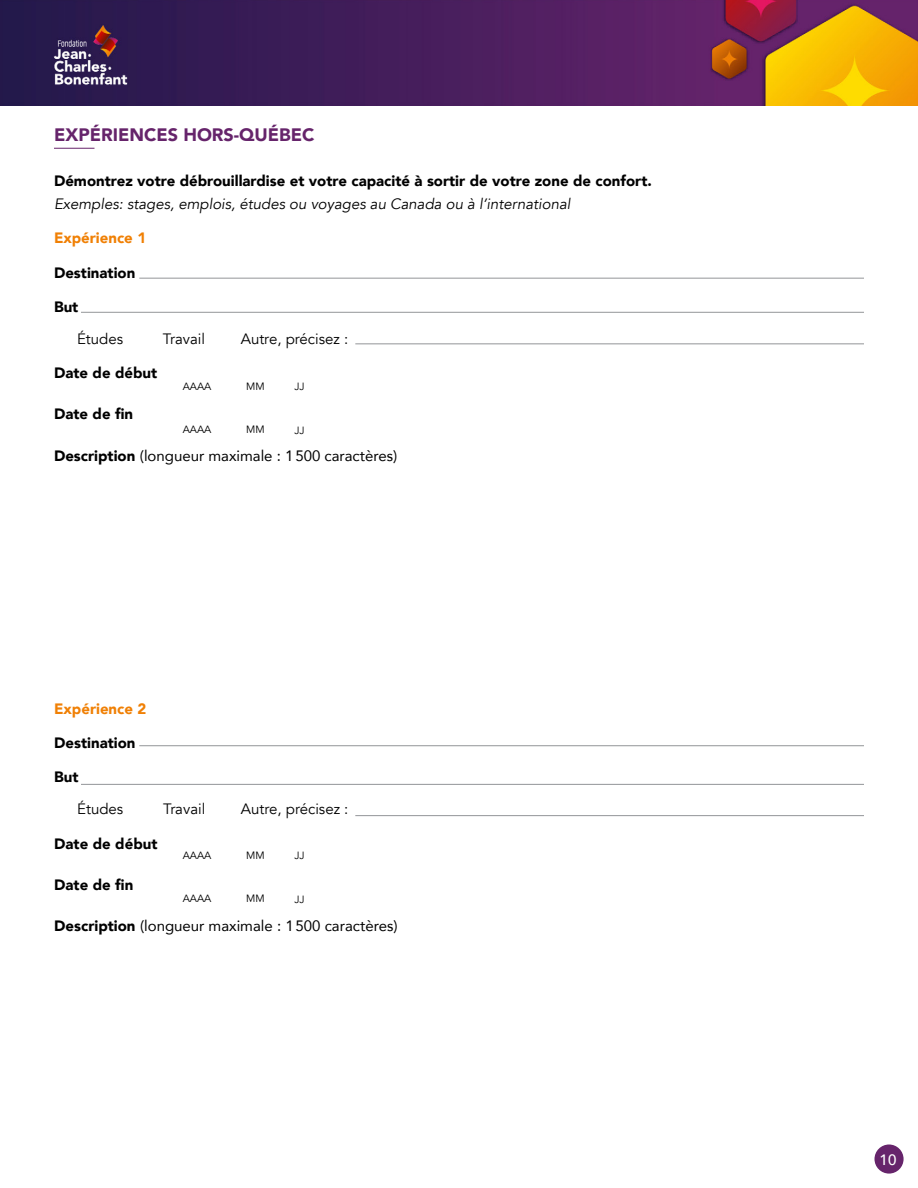
<style>
.page{position:relative;width:918px;height:1188px;background:#fff}
.page>*{position:absolute;margin:0;border:0;box-sizing:border-box;transform-origin:0 0}
.t1{font:900 18px "Avenir";color:#66246b}
.t2{font:900 15px "Avenir";color:#000}
.t3{font:15px "Avenir";color:#000}
.t4{font:italic 15px "Avenir";color:#000}
.t5{font:15px "Avenir";color:#000}
.t6{font:900 15px "Avenir";color:#f08005}
.t7{font:500 15px "Avenir";color:#fff}
.t8{font:10.5px "Avenir";color:#000}
.s1{font-weight:900}
</style>
<div class="page">
<div style="left:875px;top:1145px;width:29px;height:29px;background:#66246b;border-radius:50%"></div>
<hr style="left:54px;top:148px;width:40px;height:1px;background:#66246b">
<img style="left:0;top:0;width:918px;height:106px">
<hr style="left:355px;top:343px;width:509px;height:1px;background:#939598">
<hr style="left:355px;top:815px;width:509px;height:1px;background:#939598">
<hr style="left:81px;top:312px;width:783px;height:1px;background:#939598">
<hr style="left:81px;top:784px;width:783px;height:1px;background:#939598">
<hr style="left:139px;top:278px;width:725px;height:1px;background:#939598">
<hr style="left:139px;top:745px;width:725px;height:1px;background:#939598">
<p class="t1" style="left:54px;top:119px;width:262px">EXPÉRIENCES HORS-QUÉBEC</p>
<p class="t2" style="left:54px;top:168px;width:599px">Démontrez votre débrouillardise et votre capacité à sortir de votre zone de confort.</p>
<p class="t4" style="left:54px;top:195px;width:518px">Exemples: stages, emplois, études ou voyages au Canada ou à l’international</p>
<p class="t6" style="left:54px;top:225px;width:94px">Expérience 1</p>
<p class="t2" style="left:54px;top:259px;width:83px">Destination</p>
<p class="t2" style="left:54px;top:294px;width:26px">But</p>
<p class="t5" style="left:77px;top:330px;width:48px">Études</p>
<p class="t5" style="left:163px;top:330px;width:44px">Travail</p>
<p class="t5" style="left:241px;top:330px;width:109px">Autre, précisez :</p>
<p class="t2" style="left:54px;top:360px;width:105px">Date de début</p>
<p class="t2" style="left:54px;top:401px;width:81px">Date de fin</p>
<p class="t3" style="left:54px;top:443px;width:345px"><span class="s1">Description</span> (longueur maximale : 1500 caractères)</p>
<p class="t8" style="left:183px;top:380px;width:30px">AAAA</p>
<p class="t8" style="left:295px;top:380px;width:12px">JJ</p>
<p class="t8" style="left:183px;top:423px;width:30px">AAAA</p>
<p class="t8" style="left:295px;top:424px;width:12px">JJ</p>
<p class="t6" style="left:54px;top:695px;width:94px">Expérience 2</p>
<p class="t2" style="left:54px;top:730px;width:83px">Destination</p>
<p class="t2" style="left:54px;top:764px;width:26px">But</p>
<p class="t5" style="left:77px;top:800px;width:48px">Études</p>
<p class="t5" style="left:163px;top:800px;width:44px">Travail</p>
<p class="t5" style="left:241px;top:800px;width:109px">Autre, précisez :</p>
<p class="t2" style="left:54px;top:830px;width:105px">Date de début</p>
<p class="t2" style="left:54px;top:872px;width:81px">Date de fin</p>
<p class="t3" style="left:54px;top:914px;width:345px"><span class="s1">Description</span> (longueur maximale : 1500 caractères)</p>
<p class="t8" style="left:183px;top:849px;width:30px">AAAA</p>
<p class="t8" style="left:295px;top:850px;width:12px">JJ</p>
<p class="t8" style="left:183px;top:892px;width:30px">AAAA</p>
<p class="t8" style="left:295px;top:893px;width:12px">JJ</p>
<p class="t7" style="left:880px;top:1147px;width:18px">10</p>
</div>
